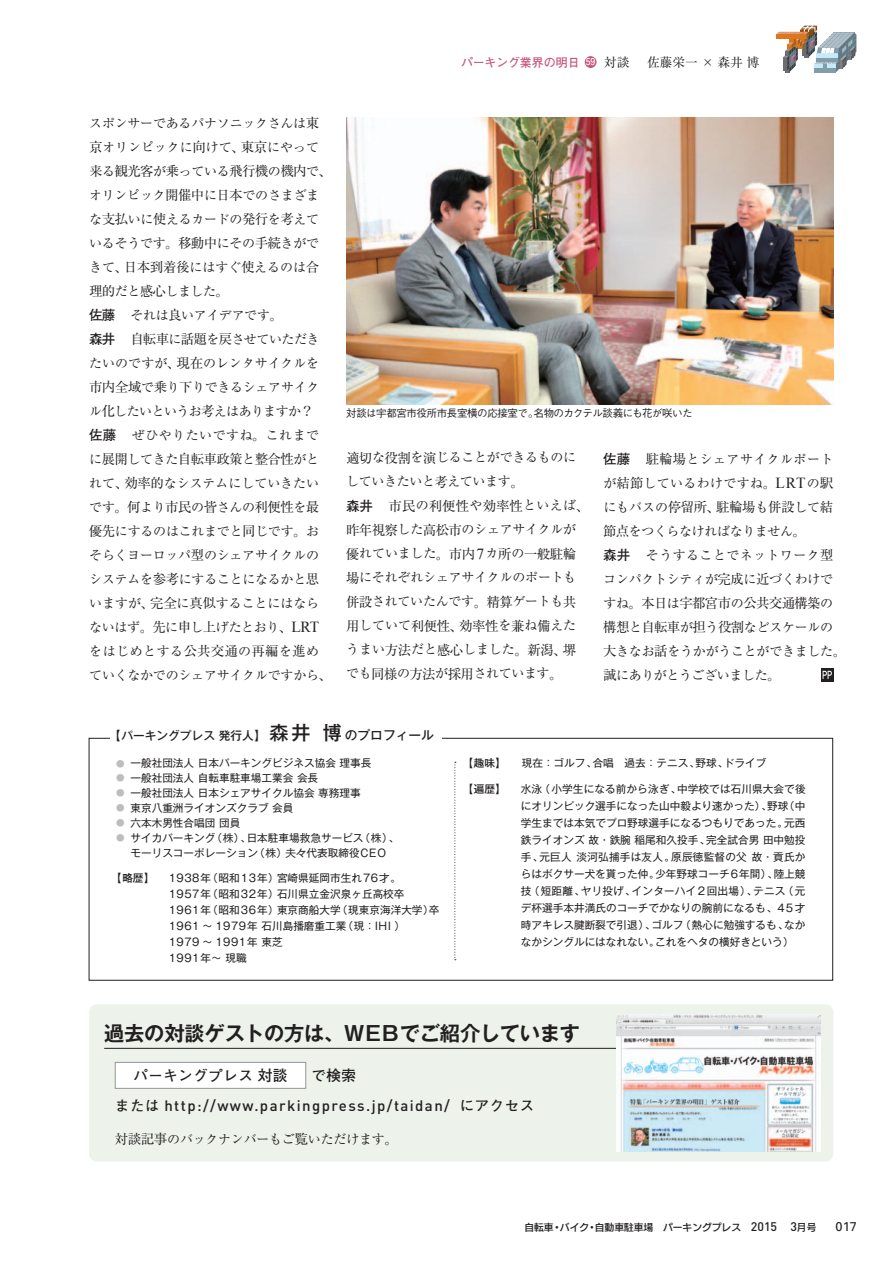
<style>
.page{position:relative;width:893px;height:1263px;background:#fff}
.page>*{position:absolute;margin:0;border:0;box-sizing:border-box;transform-origin:0 0}
.t1{font:700 20.25px "Gothic MB101 Pr 5 De";letter-spacing:-.01em;color:#231f20}
.t2{font:500 15px "DIN";letter-spacing:.095em;color:#231f20}
.t3{font:700 15px "Futo Go B101 Pr 5";color:#231f20}
.t4{font:700 14.4px "Futo Go B101 Pr 5";letter-spacing:.04em;color:#231f20}
.t5{font:13.5px "Ryumin Pr 5";letter-spacing:-.045em;color:#231f20}
.t6{font:12.9px/24px "Ryumin Pr 5";letter-spacing:-.015em;color:#231f20}
.t7{font:12.9px/24px "Ryumin Pr 5";letter-spacing:.03em;color:#231f20}
.t8{font:12.75px "Ryumin Pr 5";letter-spacing:-.005em;color:#231f20}
.t9{font:12.75px "Univers";color:#231f20}
.t10{font:700 12px "Futo Go B101 Pr 5";letter-spacing:-.025em;color:#c8577e}
.t11{font:500 11.7px "Gothic MB101 Pr 5";color:#231f20}
.t12{font:10.65px/17px "Gothic MB101 Pr 5";color:#231f20}
.t13{font:10.65px/15.9px "Gothic MB101 Pr 5";letter-spacing:.05em;color:#231f20}
.t14{font:500 10.65px "Gothic MB101 Pr 5";color:#231f20}
.t15{font:500 10.5px "Gothic BBB Pr 5";letter-spacing:-.045em;color:#231f20}
.t16{font:9.75px "New Rodin CID DB";color:#231f20}
.t17{font:700 9.45px "Futo Go B101 Pr 5";color:#fff;scale:.9 1}
.s1{font-size:13.5px}
.s2{font-family:"Hira Min Pro W3";font-size:13.5px}
.s3{font-size:12.9px}
.s4{font-family:"Hira Min Pro W3"}
.s5{font-family:"Futo Go B101 Pr 5";font-weight:700;font-size:13.5px}
.s6{font-family:"Times New Roman";font-size:15.45px}
.s7{font-family:"Futo Go B101 Pr 5";font-weight:700}
.s8{font-size:19.2px}
.s9{font-size:12.75px}
.s10{font-size:8.55px;color:#bcbdc0}
.s11{font-size:15px}
.s12{font-size:14.4px}
.s13{font-family:"Futo Go B101 Pr 5";font-weight:700;font-size:14.4px}
.s14{font-family:"DIN";font-weight:500;font-size:12.3px}
</style>
<div class="page">
<svg style="left:777px;top:25px;width:79px;height:47px"></svg>
<div style="left:89px;top:1004px;width:744px;height:158px;background:#edf3eb;border-radius:9px"></div>
<div style="left:115px;top:1062px;width:191px;height:26px;background:#fff"></div>
<div style="left:115px;top:1062px;width:191px;height:27px;border:1px solid #939598"></div>
<hr style="left:104px;top:1048px;width:594px;height:1px;background:#231f20">
<img style="left:617px;top:1015px;width:204px;height:136px">
<svg style="left:454px;top:762px;width:2px;height:198px"></svg>
<svg style="left:821px;top:668px;width:12px;height:14px"></svg>
<svg style="left:823px;top:671px;width:9px;height:8px"></svg>
<div style="left:585px;top:56px;width:11px;height:12px;background:#c8577e;border-radius:50%"></div>
<img style="left:346px;top:117px;width:488px;height:287px">
<p class="t6" style="left:89px;top:110px;width:232px">スポンサーであるパナソニックさんは<span class="s1">東京</span>オリンピックに<span class="s1">向</span>けて<span class="s2">、</span><span class="s1">東京</span>にやって</p>
<p class="t5" style="left:89px;top:160px;width:245px">来<span class="s3">る</span>観光客<span class="s3">が</span>乗<span class="s3">っている</span>飛行機<span class="s3">の</span>機内<span class="s3">で</span><span class="s4">、</span></p>
<p class="t6" style="left:89px;top:182px;width:232px">オリンピック<span class="s1">開催中</span>に<span class="s1">日本</span>でのさまざまな<span class="s1">支払</span>いに<span class="s1">使</span>えるカードの<span class="s1">発行</span>を<span class="s1">考</span>えているそうです<span class="s2">。</span><span class="s1">移動中</span>にその<span class="s1">手続</span>きができて<span class="s2">、</span><span class="s1">日本到着後</span>にはすぐ<span class="s1">使</span>えるのは<span class="s1">合理的</span>だと<span class="s1">感心</span>しました<span class="s2">。<br></span><span class="s5">佐藤</span> それは<span class="s1">良</span>いアイデアです<span class="s2">。<br></span><span class="s5">森井</span> <span class="s1">自転車</span>に<span class="s1">話題</span>を<span class="s1">戻</span>させていただきたいのですが<span class="s2">、</span><span class="s1">現在</span>のレンタサイクルを<span class="s1">市内全域</span>で<span class="s1">乗</span>り<span class="s1">下</span>りできるシェアサイクル<span class="s1">化</span>したいというお<span class="s1">考</span>えはありますか<span class="s2">？</span><span class="s5">佐藤</span> ぜひやりたいですね<span class="s2">。</span>これまで</p>
<p class="t5" style="left:89px;top:448px;width:231px"><span class="s3">に</span>展開<span class="s3">してきた</span>自転車政策<span class="s3">と</span>整合性<span class="s3">がと</span></p>
<p class="t6" style="left:89px;top:470px;width:245px">れて<span class="s2">、</span><span class="s1">効率的</span>なシステムにしていきたいです<span class="s2">。</span><span class="s1">何</span>より<span class="s1">市民</span>の<span class="s1">皆</span>さんの<span class="s1">利便性</span>を<span class="s1">最優先</span>にするのはこれまでと<span class="s1">同</span>じです<span class="s2">。</span>おそらくヨーロッパ<span class="s1">型</span>のシェアサイクルのシステムを<span class="s1">参考</span>にすることになるかと<span class="s1">思</span>いますが<span class="s2">、</span><span class="s1">完全</span>に<span class="s1">真似</span>することにはならないはず<span class="s2">。</span><span class="s1">先</span>に<span class="s1">申</span>し<span class="s1">上</span>げたとおり<span class="s2">、</span><span class="s6">LRT</span>をはじめとする<span class="s1">公共交通</span>の<span class="s1">再編</span>を<span class="s1">進</span>めていくなかでのシェアサイクルですから<span class="s2">、</span></p>
<p class="t10" style="left:461px;top:52px;width:120px">パーキング業界の明日</p>
<p class="t8" style="left:604px;top:52px;width:27px">対談</p>
<p class="t8" style="left:647px;top:52px;width:114px">佐藤栄一 × 森井博</p>
<p class="t17" style="left:586px;top:54px;width:12px">59</p>
<p class="t15" style="left:346px;top:405px;width:348px">対談は宇都宮市役所市長室横の応接室で。名物のカクテル談義にも花が咲いた</p>
<p class="t6" style="left:346px;top:445px;width:232px"><span class="s1">適切</span>な<span class="s1">役割</span>を<span class="s1">演</span>じることができるものにしていきたいと<span class="s1">考</span>えています<span class="s2">。</span></p>
<p class="t5" style="left:346px;top:495px;width:245px"><span class="s7">森井</span> 市民<span class="s3">の</span>利便性<span class="s3">や</span>効率性<span class="s3">といえば</span><span class="s4">、</span></p>
<p class="t6" style="left:346px;top:517px;width:232px"><span class="s1">昨年視察</span>した<span class="s1">高松市</span>のシェアサイクルが</p>
<p class="t5" style="left:346px;top:543px;width:232px">優<span class="s3">れていました</span><span class="s4">。</span>市内<span class="s6">7</span><span class="s3">カ</span>所<span class="s3">の</span>一般駐輪</p>
<p class="t6" style="left:346px;top:565px;width:232px"><span class="s1">場</span>にそれぞれシェアサイクルのポートも<span class="s1">併設</span>されていたんです<span class="s2">。</span><span class="s1">精算</span>ゲートも<span class="s1">共</span></p>
<p class="t5" style="left:346px;top:615px;width:232px">用<span class="s3">していて</span>利便性<span class="s4">、</span>効率性<span class="s3">を</span>兼<span class="s3">ね</span>備<span class="s3">えた</span></p>
<p class="t6" style="left:346px;top:637px;width:232px">うまい<span class="s1">方法</span>だと<span class="s1">感心</span>しました<span class="s2">。</span><span class="s1">新潟</span><span class="s2">、</span><span class="s1">堺</span>でも<span class="s1">同様</span>の<span class="s1">方法</span>が<span class="s1">採用</span>されています<span class="s2">。</span></p>
<p class="t7" style="left:603px;top:446px;width:232px"><span class="s5">佐藤</span> <span class="s1">駐輪場</span>とシェアサイクルポートが<span class="s1">結節</span>しているわけですね<span class="s2">。</span><span class="s6">LRT</span>の<span class="s1">駅</span></p>
<p class="t5" style="left:603px;top:496px;width:232px"><span class="s3">にもバスの</span>停留所<span class="s4">、</span>駐輪場<span class="s3">も</span>併設<span class="s3">して</span>結</p>
<p class="t6" style="left:603px;top:518px;width:232px"><span class="s1">節点</span>をつくらなければなりません<span class="s2">。<br></span><span class="s5">森井</span> そうすることでネットワーク<span class="s1">型</span>コンパクトシティが<span class="s1">完成</span>に<span class="s1">近</span>づくわけで</p>
<p class="t5" style="left:603px;top:592px;width:231px"><span class="s3">すね</span><span class="s4">。</span>本日<span class="s3">は</span>宇都宮市<span class="s3">の</span>公共交通構築<span class="s3">の</span></p>
<p class="t6" style="left:603px;top:614px;width:245px"><span class="s1">構想</span>と<span class="s1">自転車</span>が<span class="s1">担</span>う<span class="s1">役割</span>などスケールの<span class="s1">大</span>きなお<span class="s1">話</span>をうかがうことができました<span class="s2">。</span><span class="s1">誠</span>にありがとうございました<span class="s2">。</span></p>
<p class="t11" style="left:109px;top:726px;width:327px">【パーキングプレス 発行人】 <span class="s8">森井 博</span><span class="s9">のプロフィール</span></p>
<p class="t12" style="left:116px;top:754px;width:257px"><span class="s10">●</span> 一般社団法人 日本パーキングビジネス協会 理事長</p>
<p class="t12" style="left:116px;top:769px;width:203px"><span class="s10">●</span> 一般社団法人 自転車駐車場工業会 会長</p>
<p class="t12" style="left:116px;top:784px;width:246px"><span class="s10">●</span> 一般社団法人 日本シェアサイクル協会 専務理事</p>
<p class="t12" style="left:116px;top:798px;width:179px"><span class="s10">●</span> 東京八重洲ライオンズクラブ 会員</p>
<p class="t12" style="left:116px;top:813px;width:126px"><span class="s10">●</span> 六本木男性合唱団 団員</p>
<p class="t12" style="left:116px;top:829px;width:284px;line-height:14.9px"><span class="s10">●</span> サイカパーキング（株）、日本駐車場救急サービス（株）、　 モーリスコーポレーション（株）夫々代表取締役CEO</p>
<p class="t14" style="left:111px;top:869px;width:45px">【略歴】</p>
<p class="t13" style="left:169px;top:869px;width:272px">1938年（昭和13年）宮崎県延岡市生れ76才。<br>1957年（昭和32年）石川県立金沢泉ヶ丘高校卒<br>1961年（昭和36年）東京商船大学（現東京海洋大学）卒<br>1961 ～ 1979年 石川島播磨重工業（現：IHI ）<br>1979 ～ 1991年 東芝<br>1991年～ 現職</p>
<p class="t14" style="left:462px;top:754px;width:45px">【趣味】</p>
<p class="t12" style="left:522px;top:754px;width:246px">現在：ゴルフ、合唱　過去：テニス、野球、ドライブ</p>
<p class="t14" style="left:462px;top:780px;width:45px">【遍歴】</p>
<p class="t12" style="left:521px;top:779px;width:286px;text-align:justify">水泳（小学生になる前から泳ぎ、中学校では石川県大会で後にオリンピック選手になった山中毅より速かった）、野球（中学生までは本気でプロ野球選手になるつもりであった。元西鉄ライオンズ 故・鉄腕 稲尾和久投手、完全試合男 田中勉投手、元巨人 淡河弘捕手は友人。原辰徳監督の父 故・貢氏からはボクサー犬を貰った仲。少年野球コーチ6年間）、陸上競技（短距離、ヤリ投げ、インターハイ2回出場）、テニス（元デ杯選手本井満氏のコーチでかなりの腕前になるも、45才時アキレス腱断裂で引退）、ゴルフ（熱心に勉強するも、なかなかシングルにはなれない。これをヘタの横好きという）</p>
<h1 class="t1" style="left:104px;top:1017px;width:477px">過去の対談ゲストの方は、WEBでご紹介しています</h1>
<p class="t4" style="left:133px;top:1064px;width:156px">パーキングプレス<span class="s11">対談</span></p>
<p class="t3" style="left:311px;top:1063px;width:46px"><span class="s12">で</span>検索</p>
<p class="t2" style="left:115px;top:1096px;width:421px"><span class="s13">または</span> http://www.parkingpress.jp/taidan/ <span class="s13">にアクセス</span></p>
<p class="t6" style="left:115px;top:1126px;width:285px"><span class="s1">対談記事</span>のバックナンバーもご<span class="s1">覧</span>いただけます<span class="s2">。</span></p>
<p class="t16" style="left:524px;top:1220px;width:294px">自転車・バイク・自動車駐車場　パーキングプレス　<span class="s14">2015</span>　 <span class="s14">3</span>月号</p>
<p class="t9" style="left:836px;top:1219px;width:23px">017</p>
</div>
